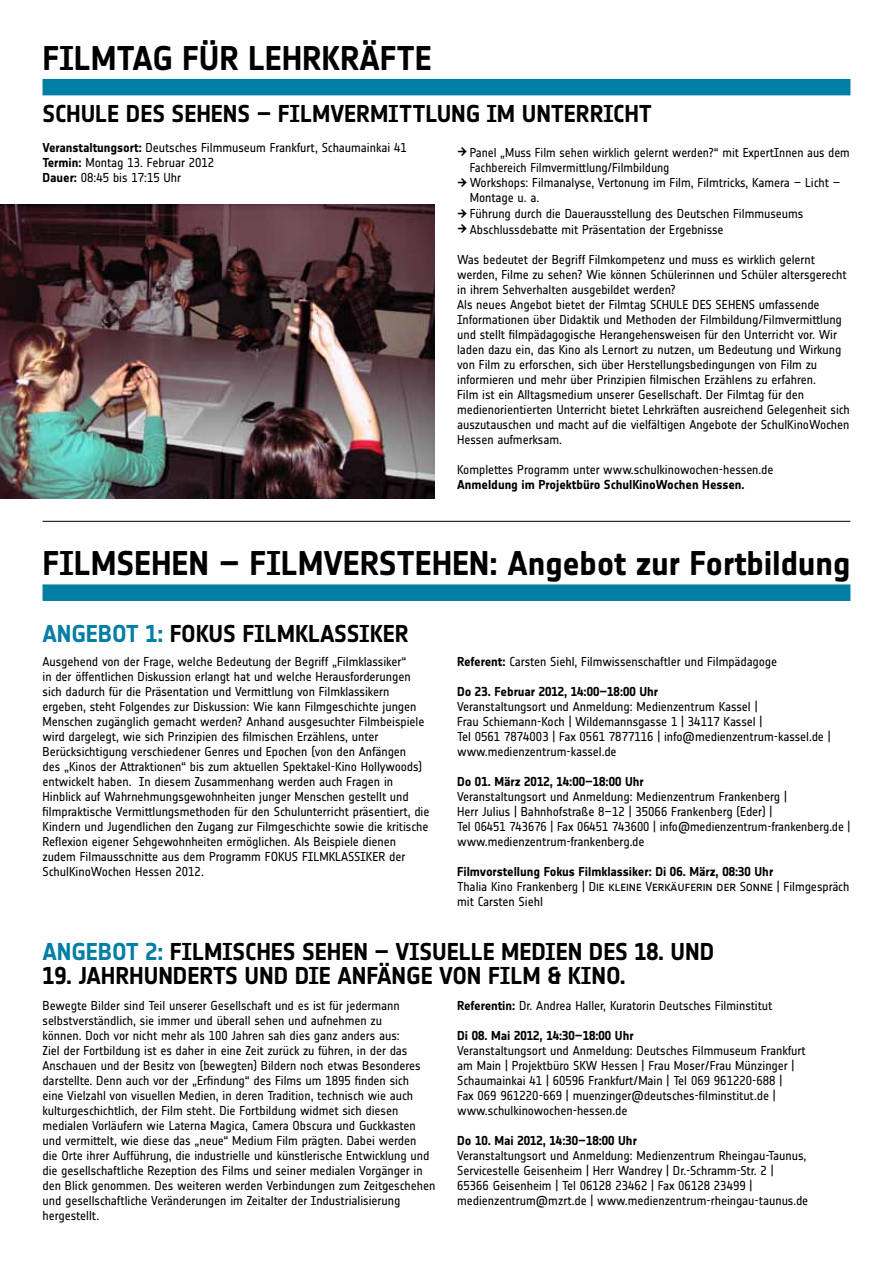
<style>
.page{position:relative;width:893px;height:1263px;background:#fff}
.page>*{position:absolute;margin:0;border:0;box-sizing:border-box;transform-origin:0 0}
.t1{font:33.75px "Notes Soft Bold Tf";letter-spacing:-.005em;color:#000}
.t2{font:24px "Notes Soft Bold Tf";letter-spacing:-.005em;color:#000}
.t3{font:12.75px/15px "Notes Soft Regular Tf";letter-spacing:-.005em;color:#000}
.t4{font:12.75px "Notes Soft Bold Tf";color:#000}
.s1{font-family:"Notes Soft Bold Tf"}
.s2{color:#007ea3}
.s3{font-family:"Notes Soft Regular Caps Tf"}
</style>
<div class="page">
<div style="left:43px;top:79px;width:807px;height:16px;background:#007ea3"></div>
<div style="left:43px;top:584px;width:807px;height:17px;background:#007ea3"></div>
<hr style="left:43px;top:521px;width:807px;height:1px;background:#000">
<img style="left:0;top:204px;width:435px;height:295px">
<h1 class="t1" style="left:43px;top:39px;width:391px">Filmtag für Lehrkräfte</h1>
<h2 class="t2" style="left:43px;top:100px;width:611px">Schule des Sehens – Filmvermittlung im Unterricht</h2>
<p class="t3" style="left:43px;top:140px;width:366px"><span class="s1">Veranstaltungsort:</span> Deutsches Filmmuseum Frankfurt, Schaumainkai 41<br><span class="s1">Termin:</span> Montag 13. Februar 2012<br><span class="s1">Dauer:</span> 08:45 bis 17:15 Uhr</p>
<p class="t3" style="left:470px;top:144px;width:382px;line-height:15.5px">Panel „Muss Film sehen wirklich gelernt werden?“ mit ExpertInnen aus dem Fachbereich Filmvermittlung/Filmbildung<br>Workshops: Filmanalyse, Vertonung im Film, Filmtricks, Kamera – Licht – Montage u. a.<br>Führung durch die Dauerausstellung des Deutschen Filmmuseums Abschlussdebatte mit Präsentation der Ergebnisse</p>
<p class="t3" style="left:457px;top:252px;width:391px">Was bedeutet der Begriff Filmkompetenz und muss es wirklich gelernt werden, Filme zu sehen? Wie können Schülerinnen und Schüler altersgerecht in ihrem Sehverhalten ausgebildet werden?<br>Als neues Angebot bietet der Filmtag Schule</p>
<p class="t3" style="left:457px;top:297px;width:394px;text-indent:302px">umfassende Informationen über Didaktik und Methoden der Filmbildung/Filmvermittlung und stellt filmpädagogische Herangehensweisen für den Unterricht vor. Wir laden dazu ein, das Kino als Lernort zu nutzen, um Bedeutung und Wirkung von Film zu erforschen, sich über Herstellungsbedingungen von Film zu informieren und mehr über Prinzipien filmischen Erzählens zu erfahren.<br>Film ist ein Alltagsmedium unserer Gesellschaft. Der Filmtag für den medienorientierten Unterricht bietet Lehrkräften ausreichend Gelegenheit sich auszutauschen und macht auf die vielfältigen Angebote der SchulKinoWochen Hessen aufmerksam.</p>
<p class="t3" style="left:457px;top:462px;width:318px">Komplettes Programm unter www.schulkinowochen-hessen.de</p>
<p class="t4" style="left:457px;top:477px;width:289px">Anmeldung im Projektbüro SchulKinoWochen Hessen.</p>
<p class="t3" style="left:692px;top:297px;width:7px">des</p>
<p class="t3" style="left:716px;top:297px;width:14px">Sehens</p>
<h1 class="t1" style="left:43px;top:544px;width:809px">Filmsehen – Filmverstehen: Angebot zur Fortbildung</h1>
<h2 class="t2" style="left:43px;top:620px;width:354px"><span class="s2">Angebot 1:</span> FOKUS FILM KLASSIKER</h2>
<p class="t3" style="left:43px;top:654px;width:388px">Ausgehend von der Frage, welche Bedeutung der Begriff „Filmklassiker“<br>in der öffentlichen Diskussion erlangt hat und welche Herausforderungen sich dadurch für die Präsentation und Vermittlung von Filmklassikern ergeben, steht Folgendes zur Diskussion: Wie kann Filmgeschichte jungen Menschen zugänglich gemacht werden? Anhand ausgesuchter Filmbeispiele wird dargelegt, wie sich Prinzipien des filmischen Erzählens, unter Berücksichtigung verschiedener Genres und Epochen (von den Anfängen<br>des „Kinos der Attraktionen“ bis zum aktuellen Spektakel-Kino Hollywoods) entwickelt haben. In diesem Zusammenhang werden auch Fragen in Hinblick auf Wahrnehmungsgewohnheiten junger Menschen gestellt und filmpraktische Vermittlungsmethoden für den Schulunterricht präsentiert, die Kindern und Jugendlichen den Zugang zur Filmgeschichte sowie die kritische Reflexion eigener Sehgewohnheiten ermöglichen. Als Beispiele dienen zudem Filmausschnitte aus dem Programm FOKUS FILMKLASSIKER der SchulKinoWochen Hessen 2012.</p>
<p class="t3" style="left:457px;top:653px;width:322px"><span class="s1">Referent:</span> Carsten Siehl, Filmwissenschaftler und Filmpädagoge</p>
<p class="t4" style="left:457px;top:684px;width:203px">Do 23. Februar 2012, 14:00–18:00 Uhr</p>
<p class="t3" style="left:457px;top:698px;width:375px">Veranstaltungsort und Anmeldung: Medienzentrum Kassel |<br>Frau Schiemann-Koch | Wildemannsgasse 1 | 34117 Kassel |<br>Tel 0561 7874003 | Fax 0561 7877116 | info@medienzentrum-kassel.de | www.medienzentrum-kassel.de</p>
<p class="t4" style="left:457px;top:774px;width:188px">Do 01. März 2012, 14:00–18:00 Uhr</p>
<p class="t3" style="left:457px;top:788px;width:395px">Veranstaltungsort und Anmeldung: Medienzentrum Frankenberg |<br>Herr Julius | Bahnhofstraße 8–12 | 35066 Frankenberg (Eder) |<br>Tel 06451 743676 | Fax 06451 743600 | info@medienzentrum-frankenberg.de | www.medienzentrum-frankenberg.de</p>
<p class="t4" style="left:457px;top:864px;width:318px">Filmvorstellung Fokus Filmklassiker: Di 06. März, 08:30 Uhr</p>
<p class="t3" style="left:457px;top:879px;width:394px">Thalia Kino Frankenberg | <span class="s3">Die kleine Verkäuferin der Sonne</span> | Filmgespräch mit Carsten Siehl</p>
<h2 class="t2" style="left:43px;top:938px;width:670px"><span class="s2">Angebot 2:</span> Filmisches Sehen – Visuelle Medien des 18. und</h2>
<h2 class="t2" style="left:43px;top:962px;width:585px">19. JahrhundertS und die Anfänge von Film &amp; Kino.</h2>
<p class="t3" style="left:43px;top:998px;width:394px">Bewegte Bilder sind Teil unserer Gesellschaft und es ist für jedermann selbstverständlich, sie immer und überall sehen und aufnehmen zu<br>können. Doch vor nicht mehr als 100 Jahren sah dies ganz anders aus:<br>Ziel der Fortbildung ist es daher in eine Zeit zurück zu führen, in der das Anschauen und der Besitz von (bewegten) Bildern noch etwas Besonderes darstellte. Denn auch vor der „Erfindung“ des Films um 1895 finden sich<br>eine Vielzahl von visuellen Medien, in deren Tradition, technisch wie auch kulturgeschichtlich, der Film steht. Die Fortbildung widmet sich diesen medialen Vorläufern wie Laterna Magica, Camera Obscura und Guckkasten und vermittelt, wie diese das „neue“ Medium Film prägten. Dabei werden<br>die Orte ihrer Aufführung, die industrielle und künstlerische Entwicklung und die gesellschaftliche Rezeption des Films und seiner medialen Vorgänger in den Blick genommen. Des weiteren werden Verbindungen zum Zeitgeschehen und gesellschaftliche Veränderungen im Zeitalter der Industrialisierung hergestellt.</p>
<p class="t3" style="left:457px;top:998px;width:317px"><span class="s1">Referentin:</span> Dr. Andrea Haller, Kuratorin Deutsches Filminstitut</p>
<p class="t4" style="left:457px;top:1028px;width:178px">Di 08. Mai 2012, 14:30–18:00 Uhr</p>
<p class="t3" style="left:457px;top:1043px;width:350px">Veranstaltungsort und Anmeldung: Deutsches Filmmuseum Frankfurt am Main | Projektbüro SKW Hessen | Frau Moser/Frau Münzinger | Schaumainkai 41 | 60596 Frankfurt/Main | Tel 069 961220-688 |<br>Fax 069 961220-669 | muenzinger@deutsches-filminstitut.de | www.schulkinowochen-hessen.de</p>
<p class="t4" style="left:457px;top:1133px;width:181px">Do 10. Mai 2012, 14:30–18:00 Uhr</p>
<p class="t3" style="left:457px;top:1148px;width:353px">Veranstaltungsort und Anmeldung: Medienzentrum Rheingau-Taunus, Servicestelle Geisenheim | Herr Wandrey | Dr.-Schramm-Str. 2 | 65366 Geisenheim | Tel 06128 23462 | Fax 06128 23499 | medienzentrum@mzrt.de | www.medienzentrum-rheingau-taunus.de</p>
</div>
